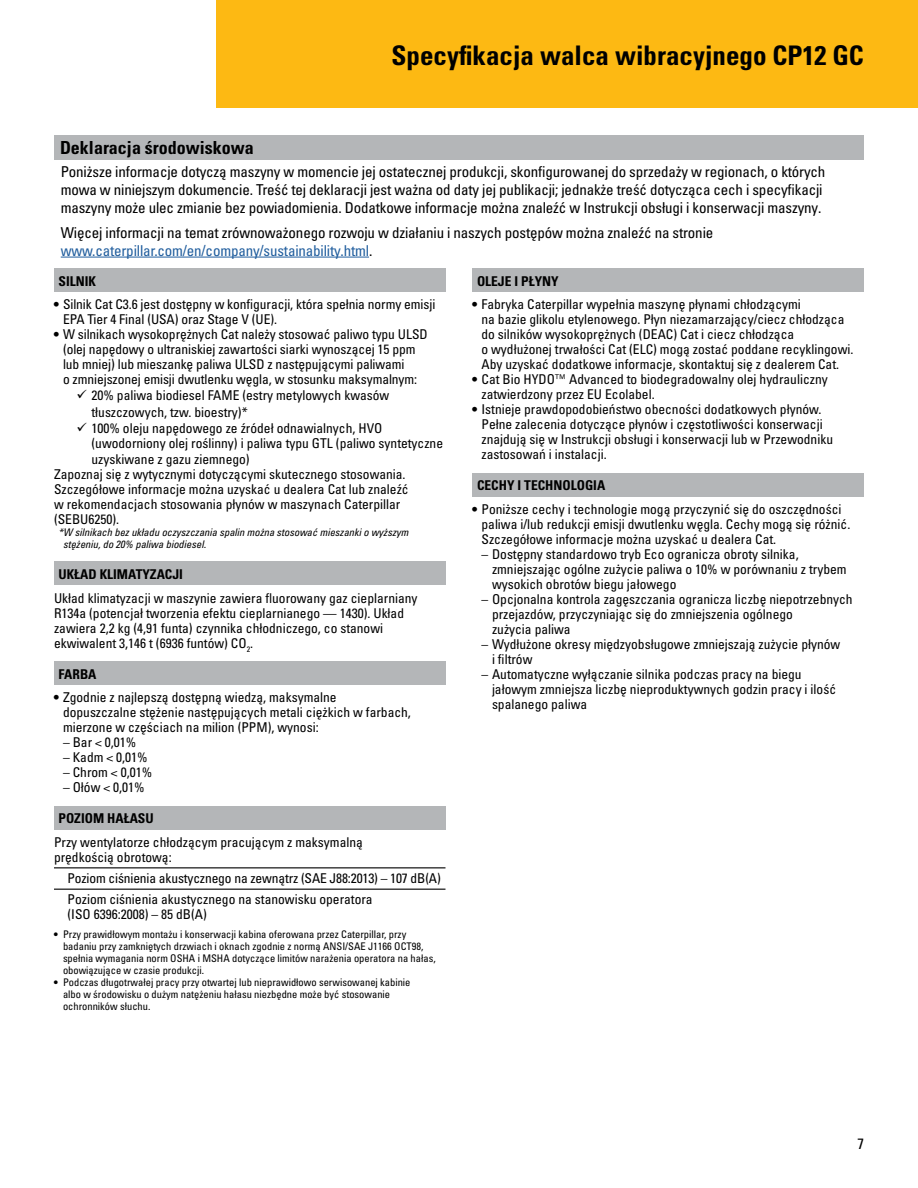
<style>
.page{position:relative;width:918px;height:1188px;background:#fff}
.page>*{position:absolute;margin:0;border:0;box-sizing:border-box;transform-origin:0 0}
.t1{font:27px "Univers LTCYR 67 Bold Cond";color:#000}
.MH{font:18px "Univers LTCYR 67 Bold Cond";color:#000}
.t2{font:condensed 15px/18px "Univers LTCYR 57";letter-spacing:-.01em;color:#000}
.TechSpec{font:condensed 13.5px/15px "Univers LTCYR 57";color:#000}
.TechSpec-w_bullet{font:condensed 13.5px/15px "Univers LTCYR 57";color:#000}
.StandardEquipmentTab{font:13.5px "Univers LTCYR 67 Bold Cond";color:#000}
.t3{font:condensed 10.5px/12px "Univers LTCYR 57";color:#000}
.TechSpec-w_bullet-2{font:10.5px/12px "Univers LTCYR 57 Condensed Obl";color:#000}
.s1{color:#215e9e}
</style>
<div class="page">
<div style="left:216px;top:0;width:702px;height:108px;background:#fdb913"></div>
<div style="left:54px;top:135px;width:810px;height:25px;background:#b4b6b8"></div>
<hr style="left:61px;top:257px;width:308px;height:1px;background:#215e9e">
<div style="left:54px;top:268px;width:392px;height:24px;background:#b4b6b8"></div>
<div style="left:54px;top:562px;width:392px;height:23px;background:#b4b6b8"></div>
<div style="left:54px;top:661px;width:392px;height:24px;background:#b4b6b8"></div>
<div style="left:54px;top:806px;width:392px;height:23px;background:#b4b6b8"></div>
<hr style="left:54px;top:867px;width:392px;height:1px;background:#000">
<hr style="left:54px;top:889px;width:392px;height:1px;background:#000">
<div style="left:472px;top:268px;width:392px;height:24px;background:#b4b6b8"></div>
<div style="left:472px;top:473px;width:392px;height:23px;background:#b4b6b8"></div>
<h1 class="t1" style="left:392px;top:39px;width:474px">Specyfikacja walca wibracyjnego CP12 GC</h1>
<p class="MH" style="left:60px;top:137px;width:195px">Deklaracja środowiskowa</p>
<p class="t2" style="left:61px;top:162px;width:766px">Poniższe informacje dotyczą maszyny w momencie jej ostatecznej produkcji, skonfigurowanej do sprzedaży w regionach, o których mowa w niniejszym dokumencie. Treść tej deklaracji jest ważna od daty jej publikacji; jednakże treść dotycząca cech i specyfikacji maszyny może ulec zmianie bez powiadomienia. Dodatkowe informacje można znaleźć w Instrukcji obsługi i konserwacji maszyny.</p>
<p class="t2" style="left:61px;top:223px;width:654px">Więcej informacji na temat zrównoważonego rozwoju w działaniu i naszych postępów można znaleźć na stronie <span class="s1">www.caterpillar.com/en/company/sustainability.html</span>.</p>
<p class="StandardEquipmentTab" style="left:59px;top:273px;width:39px">SILNIK</p>
<p class="TechSpec" style="left:63px;top:297px;width:374px;text-indent:-9px">• Silnik Cat C3.6 jest dostępny w konfiguracji, która spełnia normy emisji<br>EPA Tier 4 Final (USA) oraz Stage V (UE).</p>
<p class="TechSpec" style="left:63px;top:327px;width:366px;text-indent:-9px">• W silnikach wysokoprężnych Cat należy stosować paliwo typu ULSD (olej napędowy o ultraniskiej zawartości siarki wynoszącej 15 ppm lub mniej) lub mieszankę paliwa ULSD z następującymi paliwami<br>o zmniejszonej emisji dwutlenku węgla, w stosunku maksymalnym:</p>
<p class="TechSpec-w_bullet" style="left:92px;top:387px;width:299px;line-height:16.2px;text-indent:-15px">✓ 20% paliwa biodiesel FAME (estry metylowych kwasów tłuszczowych, tzw. bioestry)*</p>
<p class="TechSpec-w_bullet" style="left:92px;top:420px;width:353px;line-height:15.6px;text-indent:-15px">✓ 100% oleju napędowego ze źródeł odnawialnych, HVO (uwodorniony olej roślinny) i paliwa typu GTL (paliwo syntetyczne uzyskiwane z gazu ziemnego)</p>
<p class="TechSpec-w_bullet" style="left:54px;top:466px;width:356px">Zapoznaj się z wytycznymi dotyczącymi skutecznego stosowania.<br>Szczegółowe informacje można uzyskać u dealera Cat lub znaleźć w rekomendacjach stosowania płynów w maszynach Caterpillar (SEBU6250).</p>
<p class="TechSpec-w_bullet-2" style="left:63px;top:526px;width:347px;text-indent:-5px">*W silnikach bez układu oczyszczania spalin można stosować mieszanki o wyższym stężeniu, do 20% paliwa biodiesel.</p>
<p class="StandardEquipmentTab" style="left:59px;top:566px;width:126px">UKŁAD KLIMATYZACJI</p>
<p class="TechSpec" style="left:54px;top:590px;width:365px">Układ klimatyzacji w maszynie zawiera fluorowany gaz cieplarniany R134a (potencjał tworzenia efektu cieplarnianego — 1430). Układ zawiera 2,2 kg (4,91 funta) czynnika chłodniczego, co stanowi ekwiwalent 3,146 t (6936 funtów) CO<sub>2</sub>.</p>
<p class="StandardEquipmentTab" style="left:59px;top:666px;width:40px">FARBA</p>
<p class="TechSpec" style="left:63px;top:690px;width:349px;text-indent:-9px">• Zgodnie z najlepszą dostępną wiedzą, maksymalne dopuszczalne stężenie następujących metali ciężkich w farbach, mierzone w częściach na milion (PPM), wynosi:</p>
<p class="TechSpec" style="left:63px;top:735px;width:75px">– Bar &lt; 0,01%</p>
<p class="TechSpec" style="left:63px;top:750px;width:86px">– Kadm &lt; 0,01%</p>
<p class="TechSpec" style="left:63px;top:765px;width:91px">– Chrom &lt; 0,01%</p>
<p class="TechSpec" style="left:63px;top:780px;width:83px">– Ołów &lt; 0,01%</p>
<p class="StandardEquipmentTab" style="left:59px;top:810px;width:97px">POZIOM HAŁASU</p>
<p class="TechSpec" style="left:54px;top:834px;width:310px">Przy wentylatorze chłodzącym pracującym z maksymalną prędkością obrotową:</p>
<p class="TechSpec" style="left:68px;top:871px;width:375px">Poziom ciśnienia akustycznego na zewnątrz (SAE J88:2013) – 107 dB(A)</p>
<p class="TechSpec" style="left:68px;top:892px;width:307px">Poziom ciśnienia akustycznego na stanowisku operatora (ISO 6396:2008) – 85 dB(A)</p>
<p class="t3" style="left:63px;top:928px;width:374px;text-indent:-9px">• Przy prawidłowym montażu i konserwacji kabina oferowana przez Caterpillar, przy badaniu przy zamkniętych drzwiach i oknach zgodnie z normą ANSI/SAE J1166 OCT98, spełnia wymagania norm OSHA i MSHA dotyczące limitów narażenia operatora na hałas, obowiązujące w czasie produkcji.</p>
<p class="t3" style="left:63px;top:976px;width:349px;text-indent:-9px">• Podczas długotrwałej pracy przy otwartej lub nieprawidłowo serwisowanej kabinie albo w środowisku o dużym natężeniu hałasu niezbędne może być stosowanie ochronników słuchu.</p>
<p class="StandardEquipmentTab" style="left:477px;top:273px;width:83px">OLEJE I PŁYNY</p>
<p class="TechSpec" style="left:482px;top:297px;width:373px;text-indent:-9px">• Fabryka Caterpillar wypełnia maszynę płynami chłodzącymi<br>na bazie glikolu etylenowego. Płyn niezamarzający/ciecz chłodząca do silników wysokoprężnych (DEAC) Cat i ciecz chłodząca<br>o wydłużonej trwałości Cat (ELC) mogą zostać poddane recyklingowi.<br>Aby uzyskać dodatkowe informacje, skontaktuj się z dealerem Cat.</p>
<p class="TechSpec" style="left:482px;top:372px;width:348px;text-indent:-9px">• Cat Bio HYDO™ Advanced to biodegradowalny olej hydrauliczny zatwierdzony przez EU Ecolabel.</p>
<p class="TechSpec" style="left:482px;top:402px;width:353px;text-indent:-9px">• Istnieje prawdopodobieństwo obecności dodatkowych płynów.<br>Pełne zalecenia dotyczące płynów i częstotliwości konserwacji znajdują się w Instrukcji obsługi i konserwacji lub w Przewodniku zastosowań i instalacji.</p>
<p class="StandardEquipmentTab" style="left:477px;top:477px;width:130px">CECHY I TECHNOLOGIA</p>
<p class="TechSpec" style="left:482px;top:501px;width:370px;text-indent:-9px">• Poniższe cechy i technologie mogą przyczynić się do oszczędności paliwa i/lub redukcji emisji dwutlenku węgla. Cechy mogą się różnić.<br>Szczegółowe informacje można uzyskać u dealera Cat.</p>
<p class="TechSpec" style="left:492px;top:546px;width:356px;text-indent:-10px">– Dostępny standardowo tryb Eco ogranicza obroty silnika, zmniejszając ogólne zużycie paliwa o 10% w porównaniu z trybem wysokich obrotów biegu jałowego</p>
<p class="TechSpec" style="left:492px;top:591px;width:362px;text-indent:-10px">– Opcjonalna kontrola zagęszczania ogranicza liczbę niepotrzebnych przejazdów, przyczyniając się do zmniejszenia ogólnego<br>zużycia paliwa</p>
<p class="TechSpec" style="left:492px;top:636px;width:350px;text-indent:-10px">– Wydłużone okresy międzyobsługowe zmniejszają zużycie płynów i filtrów</p>
<p class="TechSpec" style="left:492px;top:666px;width:346px;text-indent:-10px">– Automatyczne wyłączanie silnika podczas pracy na biegu jałowym zmniejsza liczbę nieproduktywnych godzin pracy i ilość spalanego paliwa</p>
<p class="t2" style="left:857px;top:1134px;width:8px">7</p>
</div>
